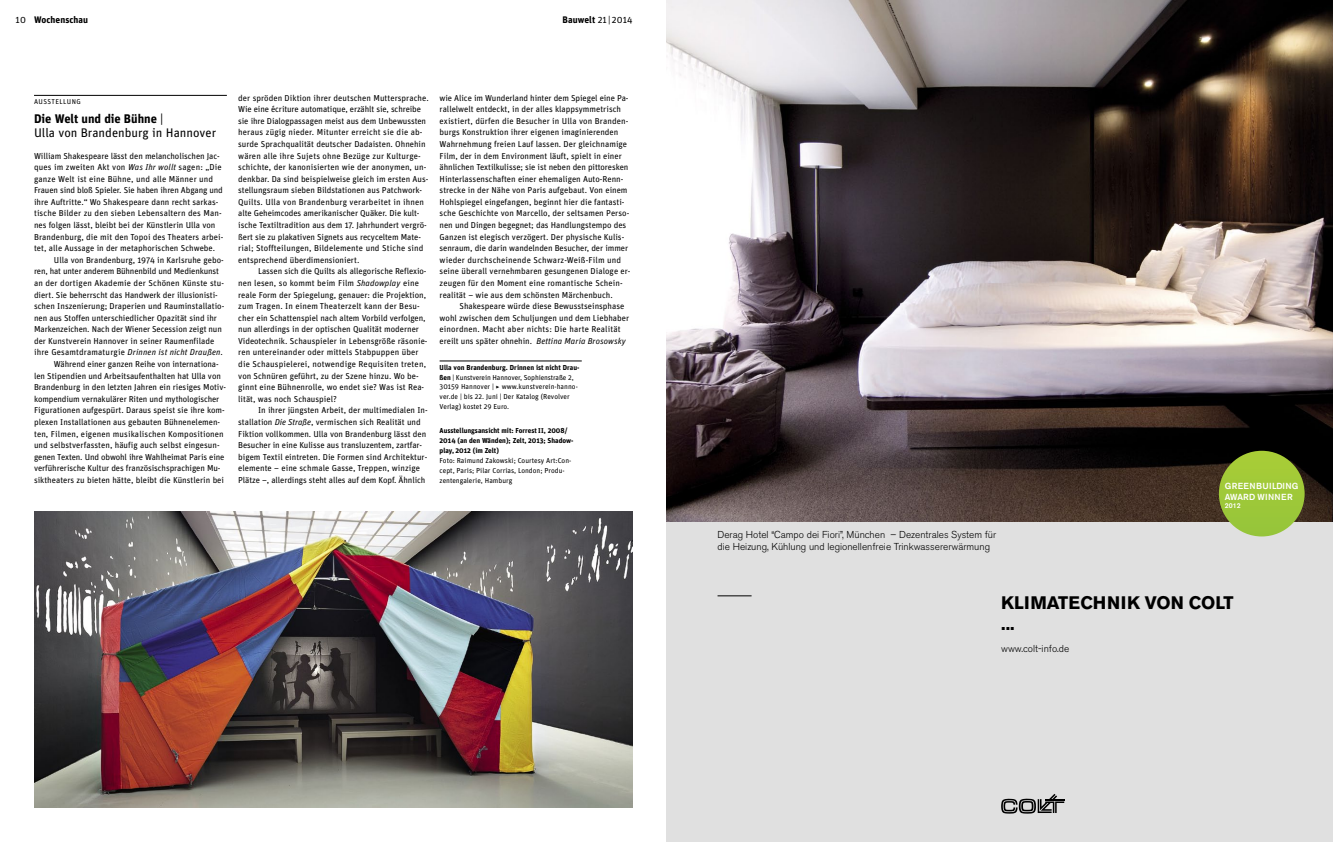
<style>
.page{position:relative;width:1333px;height:842px;background:#fff}
.page>*{position:absolute;margin:0;border:0;box-sizing:border-box;transform-origin:0 0}
.t1{font:700 18px/21.6px "Akzidenz Grotesk BE";color:#000}
.Wo_Titel_Artikel{font:12.5px/14.5px "Unit Pro";color:#000}
.t2{font:300 10px/12px "Akzidenz Grotesk BE";color:#000}
.A_Kopf_BW{font:700 9.5px "Unit Pro";letter-spacing:.005em;color:#000}
.A_Kopfzeile{font:700 9.5px "Unit Pro";letter-spacing:.005em;color:#000}
.A_Pagina{font:9.5px "Unit Pro";color:#000}
.t3{font:500 8.8px/10.5px "Akzidenz Grotesk BE";letter-spacing:.04em;color:#fff}
.We_Fließtext_Einzug{font:8.6px/11.6px "Unit Pro";color:#000}
.We_Fließtext{font:8.6px/11.6px "Unit Pro";color:#000}
.A_Marginaltext{font:7.2px/9.9px "Unit Pro";color:#000}
.A_Bildunterschrift_Z{font:7.2px/9.9px "Unit Pro";color:#000}
.A_Bildunterschrift{font:700 7.2px/9.9px "Unit Pro";color:#000}
.Wo_Titel_Linie{font:7px "Unit Pro";letter-spacing:.06em;color:#000}
.t4{font:500 7px "Akzidenz Grotesk BE";color:#fff}
.s1{font-weight:400}
.s2{font-weight:700}
.s3{font-style:italic}
.s4{font-size:7px}
</style>
<div class="page">
<img style="left:34px;top:512px;width:598px;height:295px">
<hr style="left:34px;top:95px;width:193px;height:1px;background:#000">
<hr style="left:439px;top:361px;width:142px;height:1px;background:#000">
<div style="left:666px;top:0;width:666px;height:842px;background:#e0e0e0"></div>
<svg style="left:1001px;top:794px;width:63px;height:20px"></svg>
<img style="left:666px;top:0;width:666px;height:522px">
<hr style="left:717px;top:595px;width:34px;height:1px;background:#000">
<div style="left:1218px;top:451px;width:86px;height:85px;background:#9fc938;border-radius:43px"></div>
<p class="A_Pagina" style="left:16px;top:13px;width:12px">10</p>
<p class="A_Kopfzeile" style="left:34px;top:13px;width:56px">Wochenschau</p>
<p class="A_Kopf_BW" style="left:562px;top:13px;width:71px">Bauwelt <span class="s1">21 | 2014</span></p>
<p class="Wo_Titel_Linie" style="left:34px;top:97px;width:48px">AUSSTELLUNG</p>
<p class="Wo_Titel_Artikel" style="left:34px;top:111px;width:184px"><span class="s2">Die Welt und die Bühne</span> |<br>Ulla von Brandenburg in Hannover</p>
<p class="We_Fließtext" style="left:34px;top:149px;width:191px">William Shakespeare lässt den melancholischen Jac&shy;ques im zweiten Akt von <span class="s3">Was Ihr wollt</span> sagen: „Die ganze Welt ist eine Bühne, und alle Männer und Frauen sind bloß Spieler. Sie haben ihren Abgang und ihre Auftritte.“ Wo Shakespeare dann recht sarkas&shy;tische Bilder zu den sieben Lebensaltern des Man&shy;nes folgen lässt, bleibt bei der Künstlerin Ulla von Brandenburg, die mit den Topoi des Theaters arbei&shy;tet, alle Aussage in der metaphorischen Schwebe.</p>
<p class="We_Fließtext_Einzug" style="left:34px;top:254px;width:192px;text-indent:20px">Ulla von Brandenburg, 1974 in Karlsruhe gebo&shy;ren, hat unter anderem Bühnenbild und Medienkunst an der dortigen Akademie der Schönen Künste stu&shy;diert. Sie beherrscht das Handwerk der illusionisti&shy;schen Inszenierung; Draperien und Rauminstallatio&shy;nen aus Stoffen unterschiedlicher Opazität sind ihr Markenzeichen. Nach der Wiener Secession zeigt nun der Kunstverein Hannover in seiner Raumenfilade ihre Gesamtdramaturgie <span class="s3">Drinnen ist nicht Draußen</span>.</p>
<p class="We_Fließtext_Einzug" style="left:34px;top:358px;width:193px;text-indent:20px">Während einer ganzen Reihe von internationa&shy;len Stipendien und Arbeitsaufenthalten hat Ulla von Brandenburg in den letzten Jahren ein riesiges Motiv&shy;kompendium vernakulärer Riten und mythologischer Figurationen aufgespürt. Daraus speist sie ihre kom&shy;plexen Installationen aus gebauten Bühnenelemen&shy;ten, Filmen, eigenen musikalischen Kompositionen und selbstverfassten, häufig auch selbst eingesun&shy;genen Texten. Und obwohl ihre Wahlheimat Paris eine verführerische Kultur des französischsprachigen Mu&shy;siktheaters zu bieten hätte, bleibt die Künstlerin bei</p>
<p class="We_Fließtext_Einzug" style="left:238px;top:92px;width:192px">der spröden Diktion ihrer deutschen Muttersprache.<br>Wie eine écriture automatique, erzählt sie, schreibe sie ihre Dialogpassagen meist aus dem Unbewussten heraus zügig nieder. Mitunter erreicht sie die ab&shy;surde Sprachqualität deutscher Dadaisten. Ohnehin wären alle ihre Sujets ohne Bezüge zur Kulturge&shy;schichte, der kanonisierten wie der anonymen, un&shy;denkbar. Da sind beispielweise gleich im ersten Aus&shy;stellungsraum sieben Bildstationen aus Patchwork-Quilts. Ulla von Brandenburg verarbeitet in ihnen alte Geheimcodes amerikanischer Quäker. Die kult&shy;ische Textiltradition aus dem 17. Jahrhundert vergrö&shy;ßert sie zu plakativen Signets aus recyceltem Mate&shy;rial; Stoffteilungen, Bildelemente und Stiche sind entsprechend überdimensioniert.</p>
<p class="We_Fließtext_Einzug" style="left:238px;top:265px;width:191px;text-indent:20px">Lassen sich die Quilts als allegorische Reflexio&shy;nen lesen, so kommt beim Film <span class="s3">Shadowplay</span> eine reale Form der Spiegelung, genauer: die Projektion, zum Tragen. In einem Theaterzelt kann der Besu&shy;cher ein Schattenspiel nach altem Vorbild verfolgen, nun allerdings in der optischen Qualität moderner Videotechnik. Schauspieler in Lebensgröße räsonie&shy;ren untereinander oder mittels Stabpuppen über die Schauspielerei, notwendige Requisiten treten, von Schnüren geführt, zu der Szene hinzu. Wo be&shy;ginnt eine Bühnenrolle, wo endet sie? Was ist Rea&shy;lität, was noch Schauspiel?</p>
<p class="We_Fließtext_Einzug" style="left:238px;top:404px;width:191px;text-indent:20px">In ihrer jüngsten Arbeit, der multimedialen In&shy;stallation <span class="s3">Die Straße</span>, vermischen sich Realität und Fiktion vollkommen. Ulla von Brandenburg lässt den Besucher in eine Kulisse aus transluzentem, zartfar&shy;bigem Textil eintreten. Die Formen sind Architektur&shy;elemente – eine schmale Gasse, Treppen, winzige Plätze –, allerdings steht alles auf dem Kopf. Ähnlich</p>
<p class="We_Fließtext_Einzug" style="left:439px;top:92px;width:192px">wie Alice im Wunderland hinter dem Spiegel eine Pa&shy;rallelwelt entdeckt, in der alles klappsymmetrisch existiert, dürfen die Besucher in Ulla von Branden&shy;burgs Konstruktion ihrer eigenen imaginierenden Wahrnehmung freien Lauf lassen. Der gleichnamige Film, der in dem Environment läuft, spielt in einer ähnlichen Textilkulisse; sie ist neben den pittoresken Hinterlassenschaften einer ehemaligen Auto-Renn&shy;strecke in der Nähe von Paris aufgebaut. Von einem Hohlspiegel eingefangen, beginnt hier die fantasti&shy;sche Geschichte von Marcello, der seltsamen Perso&shy;nen und Dingen begegnet; das Handlungstempo des Ganzen ist elegisch verzögert. Der physische Kulis&shy;senraum, die darin wandelnden Besucher, der immer wieder durchscheinende Schwarz-Weiß-Film und seine überall vernehmbaren gesungenen Dialoge er&shy;zeugen für den Moment eine romantische Schein&shy;realität – wie aus dem schönsten Märchenbuch.</p>
<p class="We_Fließtext_Einzug" style="left:439px;top:300px;width:191px;text-indent:20px">Shakespeare würde diese Bewusstseinsphase wohl zwischen dem Schuljungen und dem Liebhaber einordnen. Macht aber nichts: Die harte Realität ereilt uns später ohnehin. <span class="s3">Bettina Maria Brosowsky</span></p>
<p class="A_Marginaltext" style="left:439px;top:362px;width:141px"><span class="s2">Ulla von Brandenburg. Drinnen ist nicht Drau&shy;ßen</span> | Kunstverein Hannover, Sophienstraße 2, 30159 Hannover | <span class="s2">▸</span> www.kunstverein-hanno&shy;ver.de | bis 22. Juni | Der Katalog (Revolver Verlag) kostet 29 Euro.</p>
<p class="A_Bildunterschrift" style="left:439px;top:425px;width:135px">Ausstellungsansicht mit: Forrest <span class="s4">II</span>, 2008/<br>2014 (an den Wänden); Zelt, 2013; Shadow&shy;play, 2012 (im Zelt)</p>
<p class="A_Bildunterschrift_Z" style="left:439px;top:455px;width:133px">Foto: Raimund Zakowski; Courtesy Art:Con&shy;cept, Paris; Pilar Corrias, London; Produ&shy;zentengalerie, Hamburg</p>
<p class="t2" style="left:717px;top:529px;width:280px">Derag Hotel “Campo dei Fiori”, München – Dezentrales System für die Heizung, Kühlung und legionellenfreie Trinkwassererwärmung</p>
<p class="t3" style="left:1224px;top:481px;width:75px">GREENBUILDING<br>AWARD WINNER</p>
<p class="t4" style="left:1224px;top:501px;width:17px">2012</p>
<p class="t1" style="left:1001px;top:592px;width:234px">KLIMATECHNIK VON COLT ...</p>
<p class="t2" style="left:1001px;top:643px;width:70px">www.colt-info.de</p>
</div>
